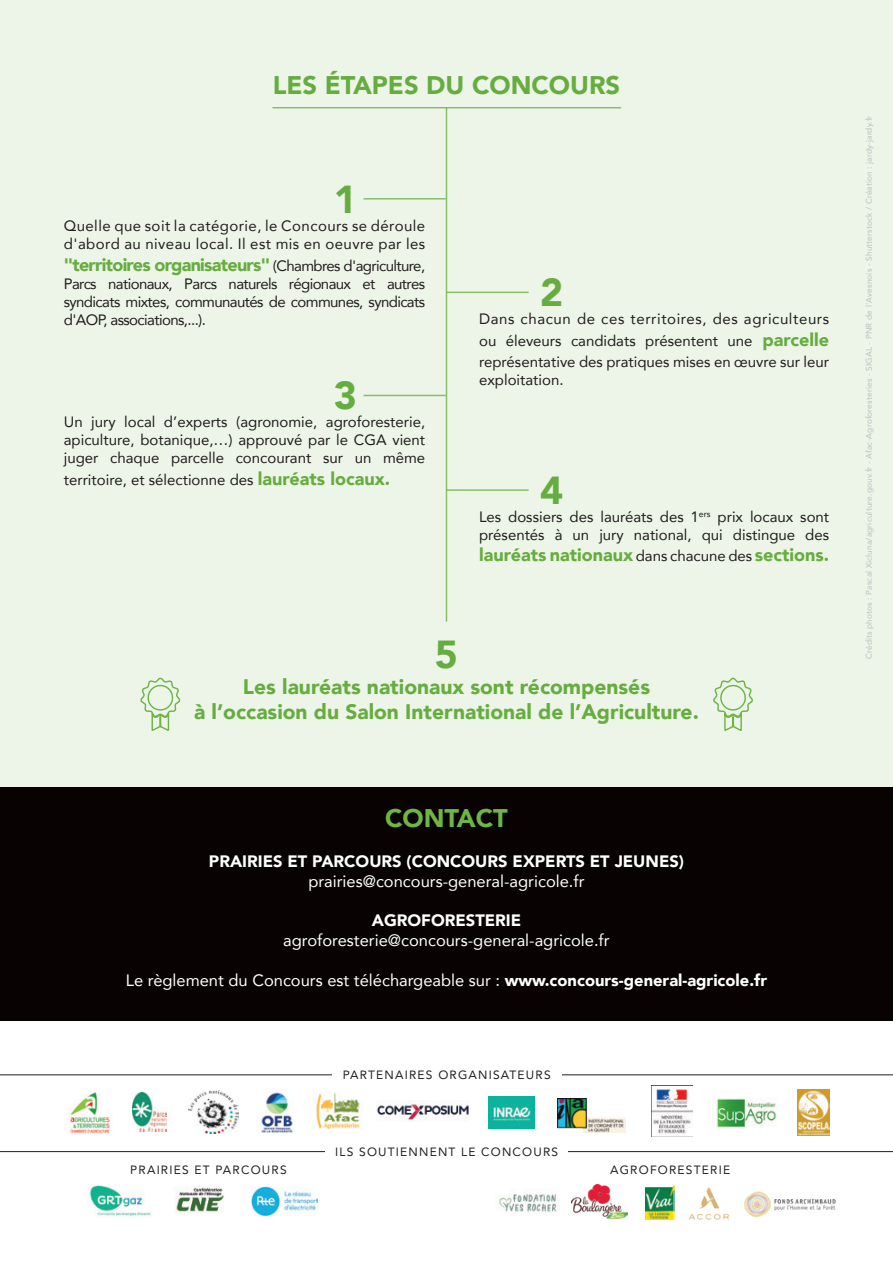
<style>
.page{position:relative;width:893px;height:1263px;background:#fff}
.page>*{position:absolute;margin:0;border:0;box-sizing:border-box;transform-origin:0 0}
.t1{font:900 39px "Avenir";color:#6eb546}
.t2{font:900 25.5px "Avenir";color:#6eb546}
.t3{font:900 21px/25.2px "Avenir";color:#6eb546;text-align:center}
.t4{font:900 18px "Avenir";letter-spacing:-.03em;color:#6eb546}
.t5{font:900 18px "Avenir";color:#6eb546}
.t6{font:16.5px "Avenir";color:#fff}
.t7{font:900 16.5px "Avenir";color:#fff}
.t8{font:15px/18px "Avenir";color:#231f20;text-align:justify}
.t9{font:15px/18px "Avenir";letter-spacing:.03em;color:#231f20}
.t10{font:12px "Avenir";letter-spacing:.1em;color:#231f20}
.t11{font:8.25px "Avenir";letter-spacing:.02em;color:#bcbdc0}
.s1{font-weight:400;font-size:15px;color:#231f20}
.s2{font-weight:900;font-size:18px;color:#6eb546}
.s3{font-weight:900}
</style>
<div class="page">
<div style="left:0;top:787px;width:893px;height:233px;background:#080302"></div>
<hr style="left:0;top:1074px;width:893px;height:1px;background:#231f20">
<div style="left:332px;top:1066px;width:230px;height:14px;background:#fff"></div>
<hr style="left:0;top:1151px;width:893px;height:1px;background:#231f20">
<div style="left:326px;top:1143px;width:242px;height:14px;background:#fff"></div>
<img style="left:189px;top:1090px;width:50px;height:44px">
<img style="left:67px;top:1092px;width:43px;height:42px">
<img style="left:132px;top:1092px;width:34px;height:40px">
<img style="left:261px;top:1092px;width:32px;height:41px">
<img style="left:488px;top:1097px;width:46px;height:31px">
<img style="left:558px;top:1098px;width:68px;height:34px">
<img style="left:316px;top:1093px;width:44px;height:36px">
<img style="left:377px;top:1101px;width:92px;height:19px">
<img style="left:651px;top:1085px;width:42px;height:52px">
<img style="left:797px;top:1089px;width:32px;height:46px">
<img style="left:717px;top:1097px;width:60px;height:31px">
<img style="left:251px;top:1187px;width:66px;height:28px">
<img style="left:89px;top:1185px;width:62px;height:32px">
<img style="left:174px;top:1187px;width:50px;height:26px">
<img style="left:499px;top:1193px;width:58px;height:19px">
<img style="left:572px;top:1184px;width:55px;height:34px">
<img style="left:645px;top:1185px;width:30px;height:34px">
<img style="left:743px;top:1191px;width:93px;height:27px">
<img style="left:688px;top:1187px;width:42px;height:33px">
<div style="left:0;top:0;width:893px;height:787px;background:#edf5e8"></div>
<svg style="left:140px;top:677px;width:41px;height:54px"></svg>
<svg style="left:713px;top:677px;width:40px;height:54px"></svg>
<h2 class="t2" style="left:273px;top:63px;width:349px">LES ÉTAPES DU CONCOURS</h2>
<h1 class="t1" style="left:334px;top:166px;width:25px">1</h1>
<p class="t9" style="left:64px;top:217px;width:363px">Quelle que soit la catégorie, le Concours se déroule d'abord au niveau local. Il est mis en oeuvre par les</p>
<p class="t4" style="left:64px;top:249px;width:363px">"territoires organisateurs" <span class="s1">(Chambres d'agriculture,</span></p>
<p class="t8" style="left:64px;top:274px;width:363px">Parcs nationaux, Parcs naturels régionaux et autres syndicats mixtes, communautés de communes, syndicats d'AOP, associations,...).</p>
<h1 class="t1" style="left:334px;top:362px;width:25px">3</h1>
<p class="t8" style="left:64px;top:412px;width:363px">Un jury local d’experts (agronomie, agroforesterie, apiculture, botanique,…) approuvé par le CGA vient juger chaque parcelle concourant sur un même</p>
<p class="t8" style="left:64px;top:470px;width:328px">territoire, et sélectionne des <span class="s2">lauréats locaux.</span></p>
<h1 class="t1" style="left:540px;top:259px;width:25px">2</h1>
<p class="t8" style="left:479px;top:308px;width:352px;line-height:21.6px">Dans chacun de ces territoires, des agriculteurs ou éleveurs candidats présentent une <span class="s2">parcelle </span>représentative des pratiques mises en œuvre sur leur</p>
<p class="t8" style="left:479px;top:371px;width:86px">exploitation.</p>
<h1 class="t1" style="left:540px;top:457px;width:25px">4</h1>
<p class="t8" style="left:479px;top:507px;width:352px">Les dossiers des lauréats des 1<sup>ers</sup> prix locaux sont présentés à un jury national, qui distingue des</p>
<p class="t5" style="left:479px;top:539px;width:352px">lauréats nationaux <span class="s1">dans chacune des</span> sections.</p>
<h1 class="t1" style="left:435px;top:621px;width:25px">5</h1>
<h3 class="t3" style="left:194px;top:673px;width:506px">Les lauréats nationaux sont récompensés<br>à l’occasion du Salon International de l’Agriculture.</h3>
<h2 class="t2" style="left:385px;top:796px;width:124px">CONTACT</h2>
<p class="t7" style="left:209px;top:847px;width:477px">PRAIRIES ET PARCOURS (CONCOURS EXPERTS ET JEUNES)</p>
<p class="t6" style="left:308px;top:868px;width:278px">prairies@concours-general-agricole.fr</p>
<p class="t7" style="left:372px;top:906px;width:151px">AGROFORESTERIE</p>
<p class="t6" style="left:283px;top:927px;width:328px">agroforesterie@concours-general-agricole.fr</p>
<p class="t6" style="left:126px;top:967px;width:643px">Le règlement du Concours est téléchargeable sur : <span class="s3">www.concours-general-agricole.fr</span></p>
<p class="t10" style="left:343px;top:1065px;width:210px">PARTENAIRES ORGANISATEURS</p>
<p class="t10" style="left:335px;top:1142px;width:225px">ILS SOUTIENNENT LE CONCOURS</p>
<p class="t10" style="left:130px;top:1160px;width:158px">PRAIRIES ET PARCOURS</p>
<p class="t10" style="left:610px;top:1160px;width:122px">AGROFORESTERIE</p>
<p class="t11" style="left:862px;top:659px;width:545px;rotate:-90deg">Crédits photos : Pascal Xicluna/agriculture.gouv.fr - Afac-Agroforesteries - SIGAL - PNR de l'Avesnois - Shutterstock / Création : jardy-jardy.fr</p>
</div>
